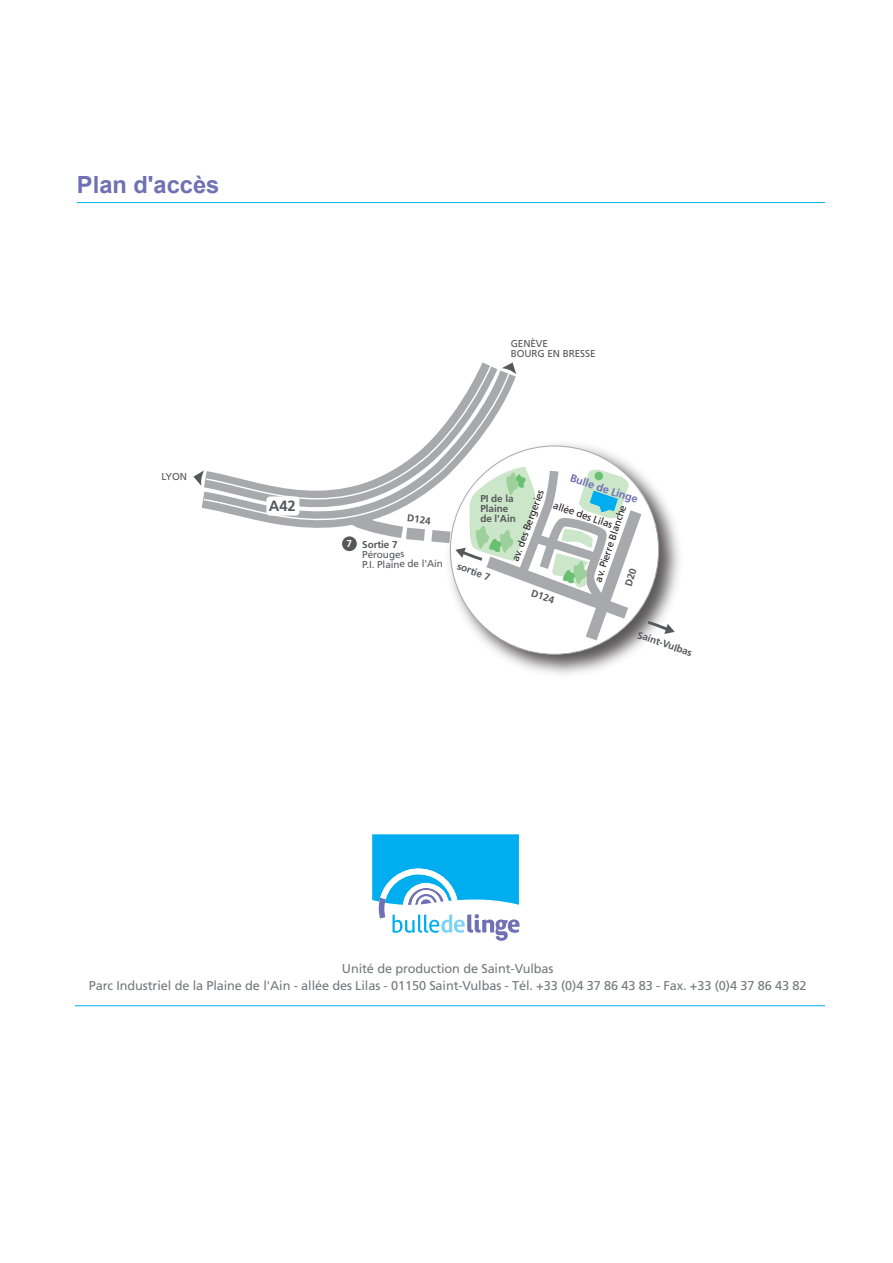
<style>
.page{position:relative;width:893px;height:1263px;background:#fff}
.page>*{position:absolute;margin:0;border:0;box-sizing:border-box;transform-origin:0 0}
.t1{font:700 23.7px "Arial";color:#7070b4}
.t2{font:700 14.85px "Frutiger";color:#57585a}
.t3{font:12.75px/16.5px "Frutiger";letter-spacing:-.01em;color:#76787b;text-align:center}
.t4{font:700 10.95px "Frutiger";color:#7070b4}
.t5{font:700 10.05px/10.1px "Frutiger";letter-spacing:-.015em;color:#57585a}
.t6{font:10.05px/9.9px "Frutiger";letter-spacing:-.01em;color:#57585a}
.t7{font:10.05px "Frutiger";color:#231f20}
.t8{font:700 10.05px "Frutiger";color:#fff}
</style>
<div class="page">
<svg style="left:372px;top:834px;width:147px;height:107px"></svg>
<hr style="left:77px;top:202px;width:748px;height:1px;background:#00aeef">
<hr style="left:75px;top:1005px;width:750px;height:1px;background:#00aeef">
<svg style="left:202px;top:371px;width:309px;height:157px"></svg>
<svg style="left:193px;top:470px;width:11px;height:16px"></svg>
<svg style="left:502px;top:362px;width:14px;height:12px"></svg>
<div style="left:266px;top:496px;width:33px;height:20px;background:#fff;border-radius:4px"></div>
<img style="left:438px;top:434px;width:241px;height:240px">
<div style="left:450px;top:446px;width:209px;height:208px;background:#fff;border-radius:50%"></div>
<svg style="left:323px;top:462px;width:352px;height:191px"></svg>
<h1 class="t1" style="left:77px;top:169px;width:144px">Plan d'accès</h1>
<p class="t6" style="left:161px;top:471px;width:27px">LYON</p>
<p class="t2" style="left:269px;top:497px;width:28px">A42</p>
<p class="t6" style="left:511px;top:339px;width:86px">GENÈVE<br>BOURG EN BRESSE</p>
<p class="t8" style="left:346px;top:538px;width:7px">7</p>
<p class="t4" style="left:573px;top:471px;width:72px;rotate:18deg">Bulle de Linge</p>
<p class="t5" style="left:480px;top:493px;width:37px">PI de la<br>Plaine de l'Ain</p>
<p class="t7" style="left:509px;top:559px;width:77px;rotate:-70deg">av. des Bergeries</p>
<p class="t5" style="left:408px;top:513px;width:25px;rotate:7deg">D124</p>
<p class="t7" style="left:556px;top:499px;width:63px;rotate:19deg">allée des Lilas</p>
<p class="t7" style="left:592px;top:580px;width:82px;rotate:-72deg">av. Pierre Blanche</p>
<p class="t5" style="left:362px;top:539px;width:37px">Sortie 7</p>
<p class="t6" style="left:362px;top:549px;width:82px">Pérouges<br>P.I. Plaine de l'Ain</p>
<p class="t5" style="left:459px;top:561px;width:36px;rotate:19deg">sortie 7</p>
<p class="t5" style="left:533px;top:588px;width:25px;rotate:18deg">D124</p>
<p class="t5" style="left:639px;top:630px;width:59px;rotate:19deg">Saint-Vulbas</p>
<p class="t3" style="left:89px;top:960px;width:719px">Unité de production de Saint-Vulbas<br>Parc Industriel de la Plaine de l'Ain - allée des Lilas - 01150 Saint-Vulbas - Tél. +33 (0)4 37 86 43 83 - Fax. +33 (0)4 37 86 43 82</p>
</div>
